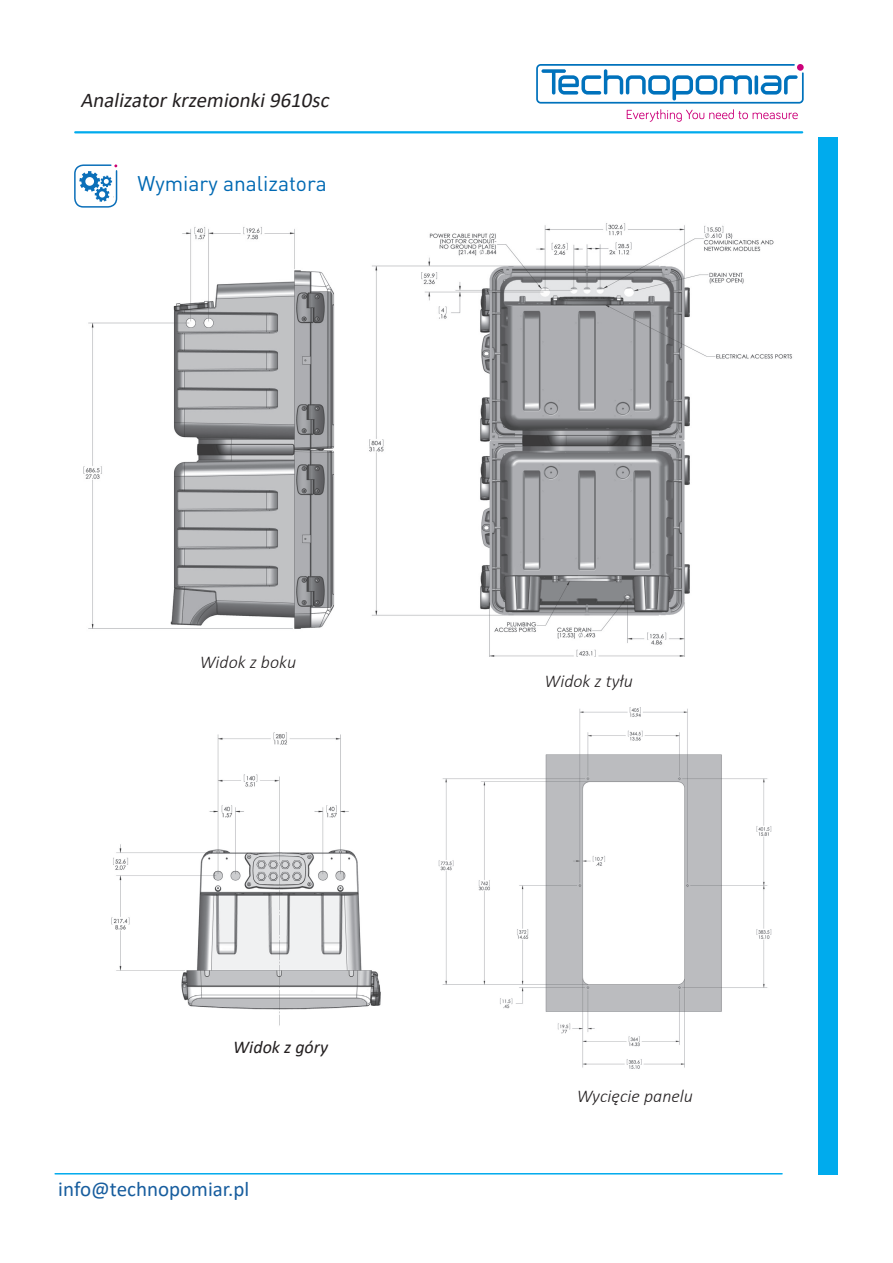
<style>
.page{position:relative;width:893px;height:1263px;background:#fff}
.page>*{position:absolute;margin:0;border:0;box-sizing:border-box;transform-origin:0 0}
.t1{font:italic 21px "Calibri";color:#231f20}
.t2{font:21px "Calibri";color:#175d9e}
.t3{font:21px "DIN Pro";color:#0069b3}
.t4{font:italic 300 18px "Calibri";color:#231f20}
.t5{font:italic 18px "Calibri";color:#231f20}
</style>
<div class="page">
<svg style="left:74px;top:164px;width:44px;height:44px"></svg>
<div style="left:818px;top:137px;width:20px;height:1037px;background:#00abed"></div>
<hr style="left:55px;top:1173px;width:727px;height:1px;background:#00abed">
<svg style="left:536px;top:64px;width:268px;height:58px"></svg>
<hr style="left:75px;top:131px;width:727px;height:2px;background:#00abed">
<img style="left:83px;top:227px;width:252px;height:402px">
<img style="left:369px;top:223px;width:424px;height:433px">
<img style="left:111px;top:732px;width:270px;height:294px">
<img style="left:438px;top:707px;width:334px;height:362px">
<p class="t1" style="left:80px;top:85px;width:255px">Analizatorkrzemionki9610sc</p>
<p class="t3" style="left:137px;top:166px;width:191px">Wymiary analizatora</p>
<p class="t4" style="left:200px;top:650px;width:98px">Widok z boku</p>
<p class="t5" style="left:233px;top:1035px;width:96px">Widok z góry</p>
<p class="t2" style="left:58px;top:1175px;width:192px">info@technopomiar.pl</p>
<p class="t4" style="left:544px;top:670px;width:90px">Widok z tyłu</p>
<p class="t4" style="left:577px;top:1085px;width:118px">Wycięcie panelu</p>
</div>
